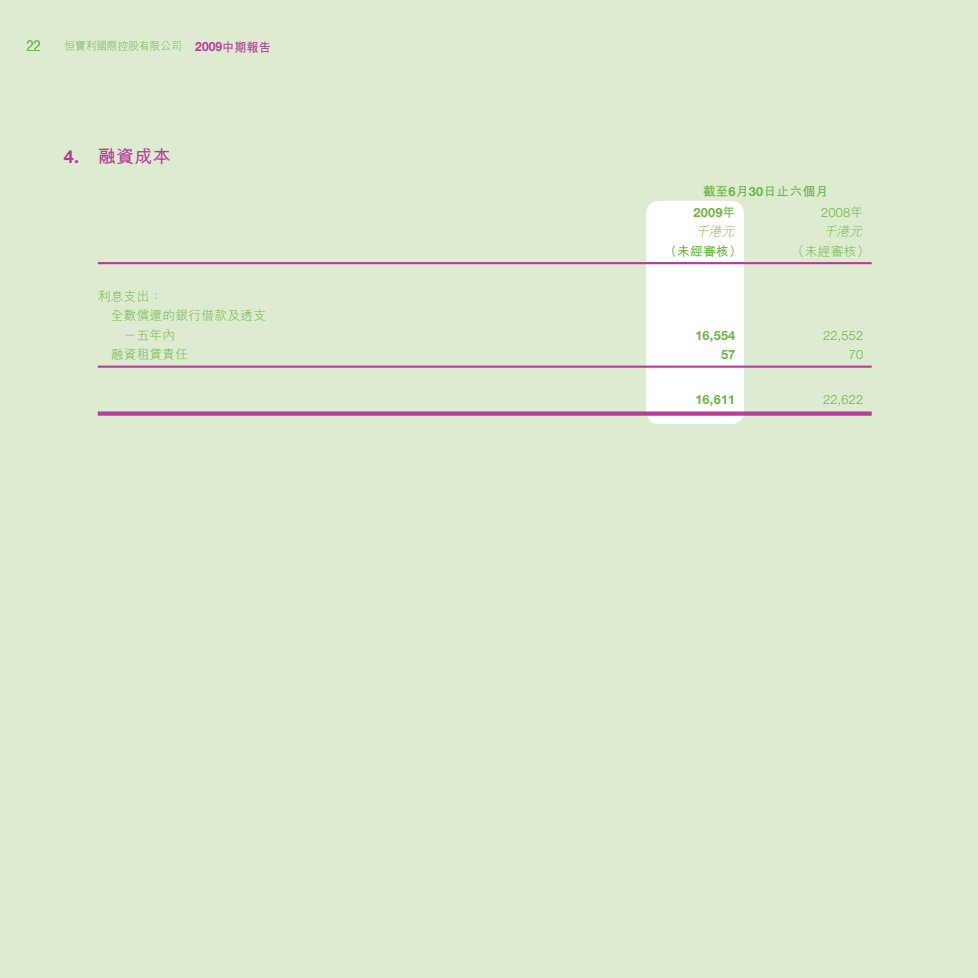
<style>
.page{position:relative;width:978px;height:978px;background:#ddebd1}
.page>*{position:absolute;margin:0;border:0;box-sizing:border-box;transform-origin:0 0}
.t1{font:700 18px "M Hei HK";color:#b53c97}
.t2{font:300 condensed 15px "Helvetica Neue LT Std";color:#6cb43f}
.t3{font:300 12.75px "M Hei HK";letter-spacing:.015em;color:#6cb43f}
.t4{font:700 12.75px/21px "M Hei HK";letter-spacing:.015em;color:#6cb43f}
.t5{font:300 12.75px "Helvetica Neue LT Std";letter-spacing:.015em;color:#6cb43f}
.t6{font:700 12.75px "Helvetica Neue LT Std";letter-spacing:.015em;color:#6cb43f}
.t7{font:italic 300 12.75px "M Hei HK";color:#6cb43f}
.t8{font:300 11.25px "M Hei HK";color:#6cb43f;scale:.95 1}
.s1{font-family:"Helvetica Neue LT Std";font-weight:700;font-size:12.75px;color:#b53c97}
.s2{font-weight:700;font-size:12.75px;color:#b53c97}
.s3{font-family:"Helvetica Neue LT Std"}
.s4{font-family:"M Hei HK"}
</style>
<div class="page">
<div style="left:646px;top:201px;width:98px;height:223px;background:#fff;border-radius:13px"></div>
<hr style="left:98px;top:262px;width:774px;height:2px;background:#b53c97">
<hr style="left:98px;top:366px;width:774px;height:2px;background:#b53c97">
<div style="left:98px;top:411px;width:774px;height:5px;background:#b53c97"></div>
<p class="t2" style="left:26px;top:37px;width:16px">22</p>
<p class="t8" style="left:64px;top:38px;width:219px">恒寶利國際控股有限公司 <span class="s1">2009</span><span class="s2">中期報告</span></p>
<p class="t1" style="left:64px;top:144px;width:108px"><span class="s3">4.</span> 融資成本</p>
<p class="t4" style="left:693px;top:180px;width:136px;text-indent:9px">截至<span class="s3">6</span>月<span class="s3">30</span>日止六個月<br><span class="s3">2009</span>年</p>
<p class="t5" style="left:821px;top:204px;width:43px">2008<span class="s4">年</span></p>
<p class="t7" style="left:696px;top:223px;width:44px">千港元</p>
<p class="t7" style="left:824px;top:223px;width:44px">千港元</p>
<p class="t4" style="left:664px;top:240px;width:79px">（未經審核）</p>
<p class="t3" style="left:792px;top:242px;width:79px">（未經審核）</p>
<p class="t3" style="left:98px;top:287px;width:66px">利息支出：</p>
<p class="t3" style="left:111px;top:307px;width:157px">全數償還的銀行借款及透支</p>
<p class="t3" style="left:124px;top:326px;width:53px">－五年內</p>
<p class="t6" style="left:695px;top:327px;width:42px">16,554</p>
<p class="t5" style="left:823px;top:327px;width:42px">22,552</p>
<p class="t3" style="left:111px;top:346px;width:79px">融資租賃責任</p>
<p class="t6" style="left:721px;top:347px;width:16px">57</p>
<p class="t5" style="left:849px;top:347px;width:16px">70</p>
<p class="t6" style="left:695px;top:392px;width:42px">16,611</p>
<p class="t5" style="left:823px;top:392px;width:42px">22,622</p>
</div>
